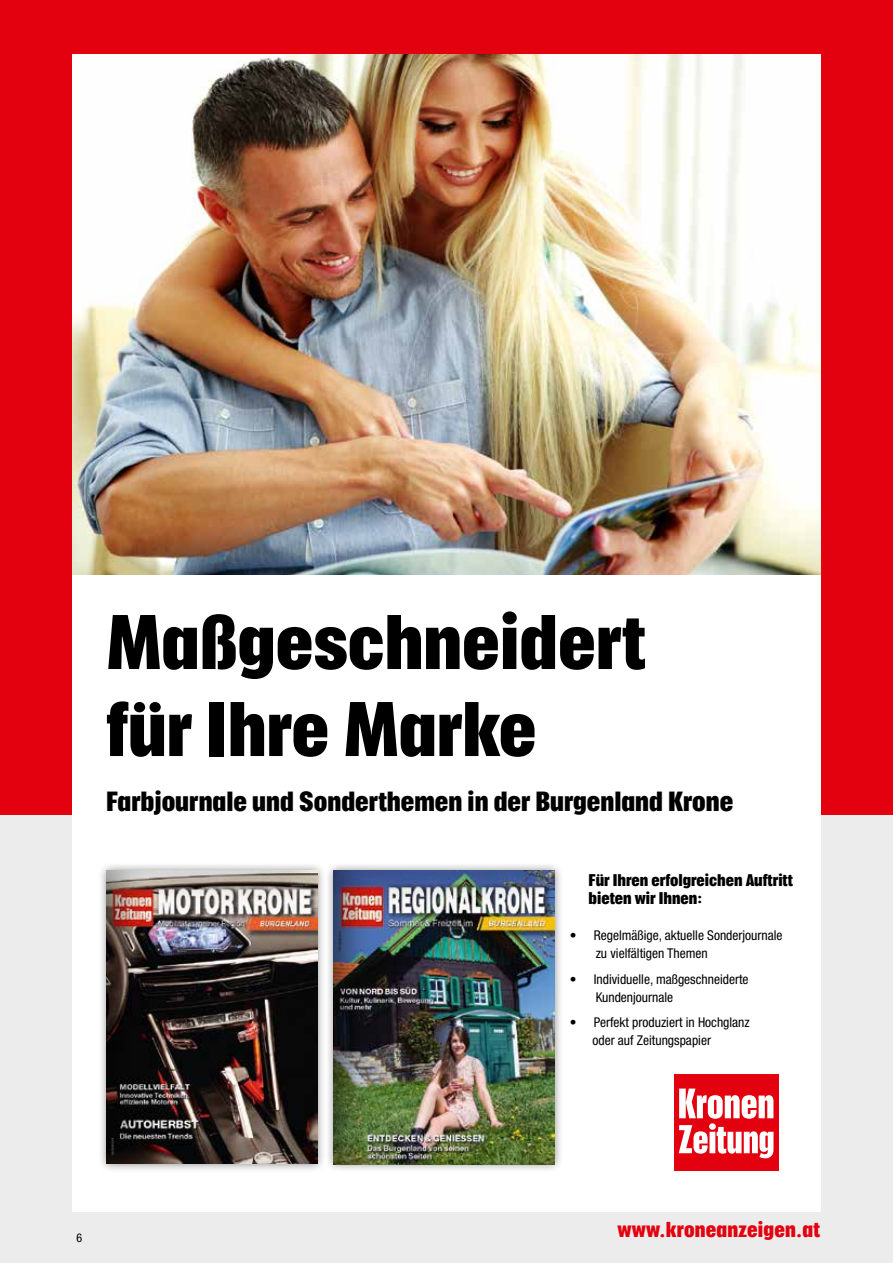
<style>
.page{position:relative;width:893px;height:1263px;background:#ececed}
.page>*{position:absolute;margin:0;border:0;box-sizing:border-box;transform-origin:0 0}
.t1{font:700 condensed 75px/87px "Placard";color:#000}
.t2{font:700 condensed 27px "Placard";color:#000}
.t3{font:700 condensed 21px "Placard";letter-spacing:.01em;color:#e3000f}
.t4{font:700 condensed 16.5px/18px "Placard";color:#000}
.t5{font:condensed 13.5px/18px "Helvetica Neue";color:#000}
.t6{font:condensed 12px "Helvetica Neue";color:#000}
</style>
<div class="page">
<div style="left:0;top:0;width:893px;height:814px;background:#e3000f"></div>
<div style="left:72px;top:574px;width:749px;height:638px;background:#fff"></div>
<div style="left:97px;top:861px;width:230px;height:312px;background:#000;opacity:.45"></div>
<div style="left:103px;top:867px;width:216px;height:299px;background:#000;opacity:.75"></div>
<div style="left:325px;top:861px;width:239px;height:312px;background:#000;opacity:.45"></div>
<div style="left:331px;top:868px;width:225px;height:297px;background:#000;opacity:.75"></div>
<img style="left:72px;top:54px;width:749px;height:521px">
<svg style="left:778px;top:1074px;width:1px;height:97px"></svg>
<div style="left:674px;top:1074px;width:104px;height:97px;background:#e3000f"></div>
<svg style="left:679px;top:1088px;width:94px;height:70px"></svg>
<h1 class="t1" style="left:106px;top:598px;width:541px">Maßgeschneidert für Ihre Marke</h1>
<h2 class="t2" style="left:106px;top:787px;width:629px">Farbjournale und Sonderthemen in der Burgenland Krone</h2>
<p class="t4" style="left:589px;top:871px;width:206px">Für Ihren erfolgreichen Auftritt bieten wir Ihnen:</p>
<p class="t5" style="left:596px;top:926px;width:188px;text-indent:-26px">• Regelmäßige, aktuelle Sonderjournale zu vielfältigen Themen</p>
<p class="t5" style="left:596px;top:970px;width:154px;text-indent:-26px">• Individuelle, maßgeschneiderte<br>Kundenjournale</p>
<p class="t5" style="left:592px;top:1013px;width:159px;text-indent:-23px">• Perfekt produziert in Hochglanz oder auf Zeitungspapier</p>
<p class="t6" style="left:77px;top:1231px;width:7px">6</p>
<h3 class="t3" style="left:618px;top:1218px;width:204px">www.kroneanzeigen.at</h3>
</div>
